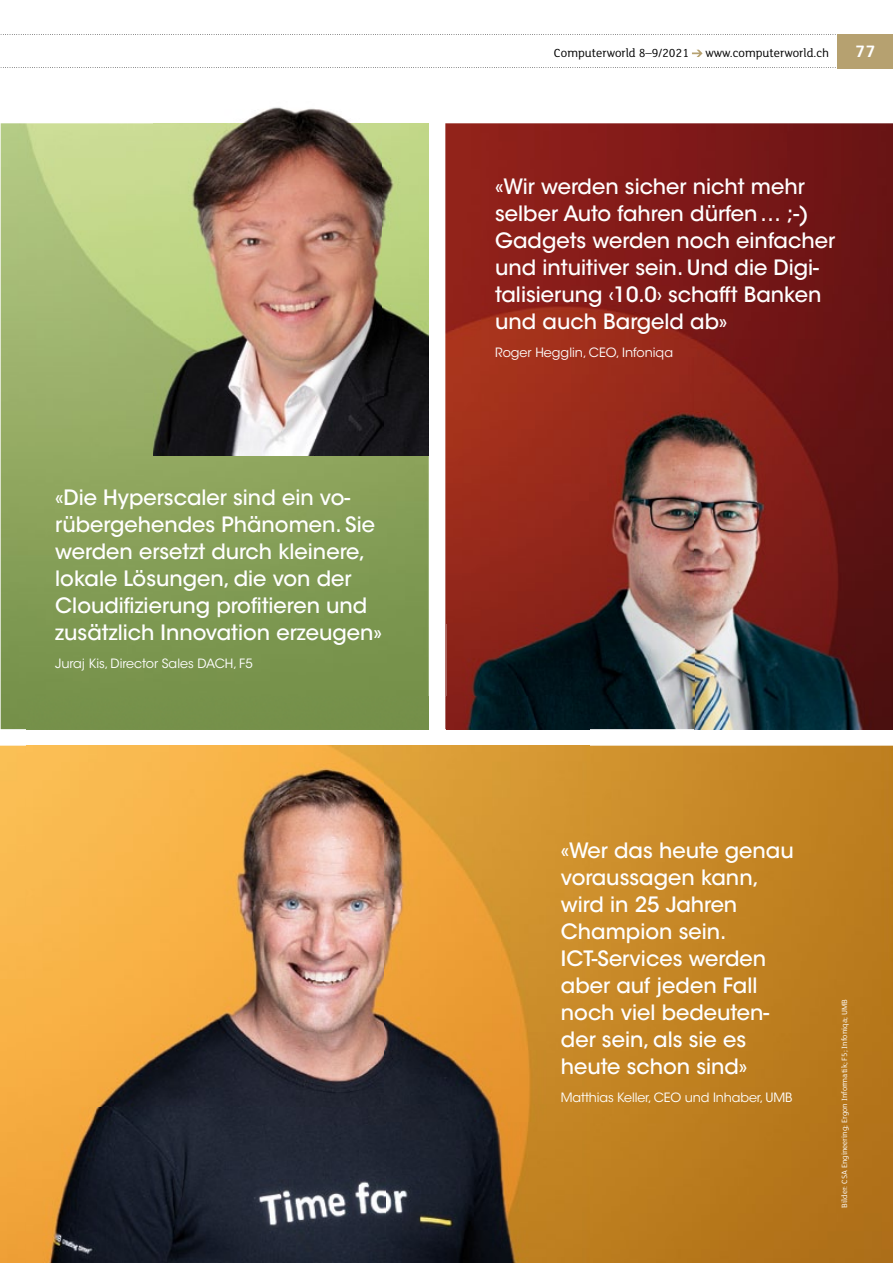
<style>
.page{position:relative;width:893px;height:1263px;background:#fff}
.page>*{position:absolute;margin:0;border:0;box-sizing:border-box;transform-origin:0 0}
.t1{font:500 21px/27px "ITC Avant Garde Std";color:#fff}
.t2{font:700 18px "FS Lola";color:#fff}
.t3{font:12.75px "ITC Avant Garde Std";color:#fff}
.t4{font:12.75px "FS Lola";color:#000}
.t5{font:8.25px "FS Lola";color:#fff}
</style>
<div class="page">
<img style="left:1px;top:123px;width:428px;height:606px">
<img style="left:445px;top:123px;width:448px;height:573px">
<img style="left:1px;top:746px;width:892px;height:517px">
<img style="left:0;top:449px;width:1px;height:814px">
<img style="left:446px;top:358px;width:447px;height:371px">
<img style="left:27px;top:729px;width:562px;height:534px">
<div style="left:27px;top:696px;width:402px;height:33px;background:#76914a"></div>
<img style="left:446px;top:696px;width:143px;height:33px">
<img style="left:153px;top:107px;width:276px;height:348px">
<svg style="left:692px;top:50px;width:11px;height:7px"></svg>
<div style="left:838px;top:34px;width:55px;height:34px;background:#b6a170"></div>
<svg style="left:1px;top:67px;width:835px;height:1px"></svg>
<svg style="left:1px;top:34px;width:835px;height:1px"></svg>
<p class="t1" style="left:55px;top:483px;width:328px">«Die Hyperscaler sind ein vo&shy;rübergehendes Phänomen. Sie werden ersetzt durch kleinere, lokale Lösungen, die von der<br>Cloudifizierung profitieren und zusätzlich Innovation erzeugen»</p>
<p class="t3" style="left:55px;top:655px;width:199px">Juraj Kis, Director Sales DACH, F5</p>
<p class="t4" style="left:554px;top:44px;width:137px">Computerworld 8–9/2021</p>
<p class="t4" style="left:705px;top:44px;width:125px">www.computerworld.ch</p>
<p class="t2" style="left:855px;top:39px;width:22px">77</p>
<p class="t1" style="left:495px;top:173px;width:341px">«Wir werden sicher nicht mehr selber Auto fahren dürfen … ;-)<br>Gadgets werden noch einfacher und intuitiver sein. Und die Digi&shy;talisierung ‹10.0› schafft Banken und auch Bargeld ab»</p>
<p class="t3" style="left:495px;top:344px;width:179px">Roger Hegglin, CEO, Infoniqa</p>
<p class="t1" style="left:561px;top:837px;width:234px">«Wer das heute genau voraussagen kann, wird in 25 Jahren<br>Champion sein.<br>ICT-Services werden aber auf jeden Fall noch viel bedeuten&shy;der sein, als sie es heute schon sind»</p>
<p class="t3" style="left:561px;top:1090px;width:233px">Matthias Keller, CEO und Inhaber, UMB</p>
<p class="t5" style="left:839px;top:1208px;width:210px;rotate:-90deg">Bilder: CSA Engineering; Ergon Informatik; F5; Infoniqa; UMB</p>
</div>
